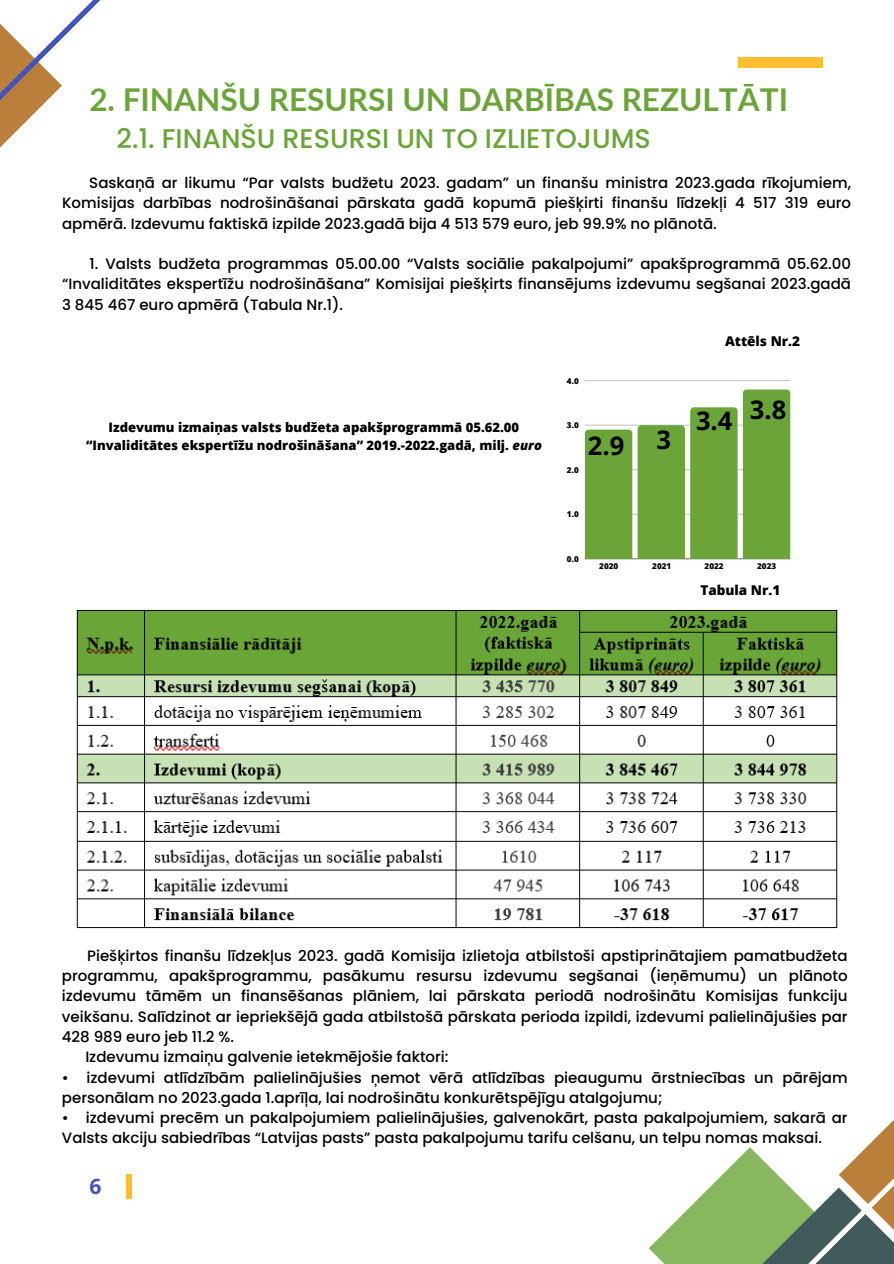
<style>
.page{position:relative;width:894px;height:1264px;background:#fff}
.page>*{position:absolute;margin:0;border:0;box-sizing:border-box;transform-origin:0 0}
.t1{font:700 31.5px "Lato";color:#6ba539}
.t2{font:500 27px "Poppins";color:#6ba539}
.t3{font:700 25.5px "Open Sans";color:#000}
.t4{font:700 21px "Open Sans";color:#4253bb}
.t5{font:500 15px/20.2px "Poppins";color:#000;text-align:justify}
.t6{font:800 13.5px "Open Sans";color:#000}
.t7{font:800 13.05px "Open Sans";color:#000}
.t8{font:800 8.1px "Open Sans";color:#000}
.s1{font-style:italic}
</style>
<div class="page">
<div style="left:126px;top:1174px;width:5px;height:25px;background:#fdbf30"></div>
<div style="left:738px;top:57px;width:84px;height:10px;background:#fdbf30"></div>
<svg style="left:0;top:0;width:100px;height:148px"></svg>
<svg style="left:649px;top:1147px;width:132px;height:116px;fill:#88b760"></svg>
<svg style="left:762px;top:1187px;width:19px;height:76px"></svg>
<svg style="left:781px;top:1121px;width:112px;height:142px"></svg>
<hr style="left:584px;top:558px;width:206px;height:1px;background:#000;opacity:.6">
<hr style="left:584px;top:514px;width:206px;height:1px;background:#000;opacity:.25">
<hr style="left:584px;top:469px;width:206px;height:1px;background:#000;opacity:.25">
<hr style="left:584px;top:425px;width:206px;height:1px;background:#d5d5d5">
<hr style="left:584px;top:380px;width:206px;height:1px;background:#c7c7c7">
<svg style="left:584px;top:425px;width:100px;height:134px;background:#76ab48"></svg>
<svg style="left:690px;top:389px;width:100px;height:170px;background:#7fb153"></svg>
<img style="left:76px;top:610px;width:762px;height:319px">
<h3 class="t1" style="left:89px;top:80px;width:700px">2. FINANŠU RESURSI UN DARBĪBAS REZULTĀTI</h3>
<h4 class="t2" style="left:117px;top:119px;width:535px">2.1. FINANŠU RESURSI UN TO IZLIETOJUMS</h4>
<p class="t5" style="left:62px;top:173px;width:790px;text-indent:27px">Saskaņā ar likumu “Par valsts budžetu 2023. gadam” un finanšu ministra 2023.gada rīkojumiem, Komisijas darbības nodrošināšanai pārskata gadā kopumā piešķirti finanšu līdzekļi 4 517 319 euro apmērā. Izdevumu faktiskā izpilde 2023.gadā bija 4 513 579 euro, jeb 99.9% no plānotā.</p>
<h3 class="t5" style="left:62px;top:254px;width:790px;text-indent:28px">1. Valsts budžeta programmas 05.00.00 “Valsts sociālie pakalpojumi” apakšprogrammā 05.62.00 “Invaliditātes ekspertīžu nodrošināšana” Komisijai piešķirts finansējums izdevumu segšanai 2023.gadā 3 845 467 euro apmērā (Tabula Nr.1).</h3>
<h3 class="t6" style="left:724px;top:332px;width:76px">Attēls Nr.2</h3>
<h1 class="t7" style="left:109px;top:418px;width:412px">Izdevumu izmaiņas valsts budžeta apakšprogrammā 05.62.00</h1>
<p class="t7" style="left:86px;top:436px;width:457px">“Invaliditātes ekspertīžu nodrošināšana” 2019.-2022.gadā, milj. <span class="s1">euro</span></p>
<p class="t8" style="left:567px;top:375px;width:13px">4.0</p>
<p class="t8" style="left:567px;top:419px;width:13px">3.0</p>
<p class="t8" style="left:567px;top:464px;width:13px">2.0</p>
<p class="t3" style="left:587px;top:427px;width:38px">2.9</p>
<p class="t3" style="left:656px;top:421px;width:16px">3</p>
<p class="t3" style="left:695px;top:403px;width:38px">3.4</p>
<h4 class="t3" style="left:749px;top:391px;width:38px">3.8</h4>
<p class="t8" style="left:567px;top:508px;width:13px">1.0</p>
<p class="t8" style="left:567px;top:553px;width:13px">0.0</p>
<p class="t8" style="left:599px;top:560px;width:20px">2020</p>
<p class="t8" style="left:652px;top:560px;width:20px">2021</p>
<p class="t8" style="left:704px;top:560px;width:20px">2022</p>
<p class="t8" style="left:757px;top:560px;width:20px">2023</p>
<h4 class="t6" style="left:700px;top:580px;width:81px">Tabula Nr.1</h4>
<p class="t5" style="left:87px;top:945px;width:761px">Piešķirtos finanšu līdzekļus 2023. gadā Komisija izlietoja atbilstoši apstiprinātajiem pamatbudžeta</p>
<p class="t5" style="left:62px;top:965px;width:787px">programmu, apakšprogrammu, pasākumu resursu izdevumu segšanai (ieņēmumu) un plānoto</p>
<p class="t5" style="left:62px;top:986px;width:787px">izdevumu tāmēm un finansēšanas plāniem, lai pārskata periodā nodrošinātu Komisijas funkciju</p>
<p class="t5" style="left:62px;top:1006px;width:787px">veikšanu. Salīdzinot ar iepriekšējā gada atbilstošā pārskata perioda izpildi, izdevumi palielinājušies par</p>
<p class="t5" style="left:62px;top:1026px;width:173px">428 989 euro jeb 11.2 %.</p>
<p class="t5" style="left:85px;top:1046px;width:364px">Izdevumu izmaiņu galvenie ietekmējošie faktori:</p>
<p class="t5" style="left:62px;top:1067px;width:787px">• izdevumi atlīdzībām palielinājušies ņemot vērā atlīdzības pieaugumu ārstniecības un pārējam personālam no 2023.gada 1.aprīļa, lai nodrošinātu konkurētspējīgu atalgojumu;</p>
<p class="t5" style="left:62px;top:1107px;width:787px">• izdevumi precēm un pakalpojumiem palielinājušies, galvenokārt, pasta pakalpojumiem, sakarā ar<br>Valsts akciju sabiedrības “Latvijas pasts” pasta pakalpojumu tarifu celšanu, un telpu nomas maksai.</p>
<h4 class="t4" style="left:89px;top:1171px;width:13px">6</h4>
</div>
